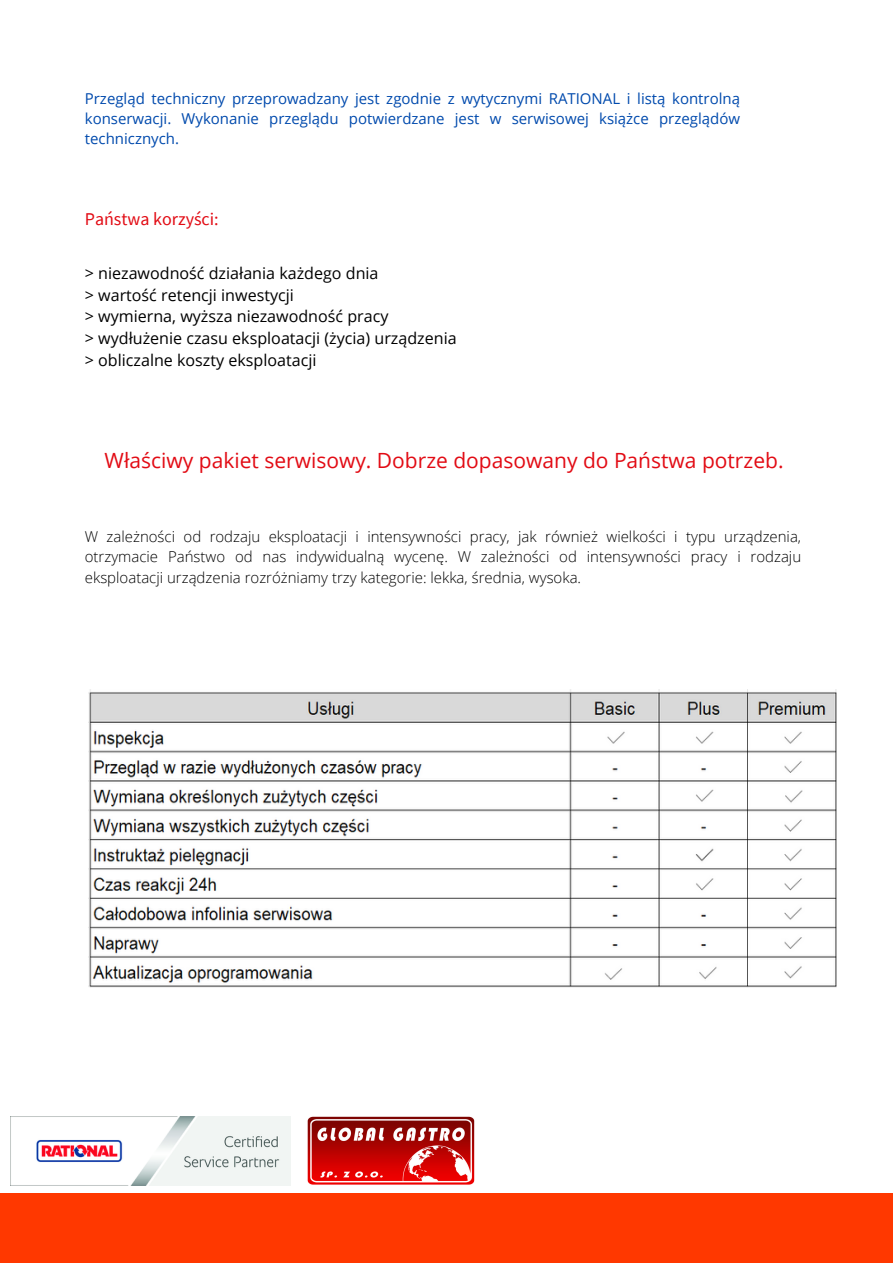
<style>
.page{position:relative;width:893px;height:1264px;background:#fff}
.page>*{position:absolute;margin:0;border:0;box-sizing:border-box;transform-origin:0 0}
.t1{font:21px "Open Sans";color:#e20b14}
.t2{font:18px "Source Sans Pro";color:#e20b14}
.t3{font:16.05px "Open Sans";color:#000}
.t4{font:300 15px/20.7px "Open Sans";color:#000;text-align:justify}
.t5{font:15px/20.2px "Open Sans";color:#004aad;text-align:justify}
</style>
<div class="page">
<div style="left:0;top:1192px;width:892px;height:70px;background:#ff3800"></div>
<img style="left:10px;top:1116px;width:281px;height:69px">
<img style="left:307px;top:1116px;width:168px;height:69px">
<img style="left:88px;top:689px;width:748px;height:298px">
<p class="t5" style="left:85px;top:88px;width:656px">Przegląd techniczny przeprowadzany jest zgodnie z wytycznymi RATIONAL i listą kontrolną konserwacji. Wykonanie przeglądu potwierdzane jest w serwisowej książce przeglądów technicznych.</p>
<p class="t2" style="left:85px;top:207px;width:135px">Państwa korzyści:</p>
<p class="t3" style="left:85px;top:262px;width:295px">&gt; niezawodność działania każdego dnia</p>
<p class="t3" style="left:85px;top:283px;width:210px">&gt; wartość retencji inwestycji</p>
<p class="t3" style="left:85px;top:305px;width:305px">&gt; wymierna, wyższa niezawodność pracy</p>
<p class="t3" style="left:85px;top:327px;width:373px">&gt; wydłużenie czasu eksploatacji (życia) urządzenia</p>
<p class="t3" style="left:85px;top:348px;width:233px">&gt; obliczalne koszty eksploatacji</p>
<p class="t1" style="left:105px;top:446px;width:680px">Właściwy pakiet serwisowy. Dobrze dopasowany do Państwa potrzeb.</p>
<p class="t4" style="left:85px;top:525px;width:717px">W zależności od rodzaju eksploatacji i intensywności pracy, jak również wielkości i typu urządzenia, otrzymacie Państwo od nas indywidualną wycenę. W zależności od intensywności pracy i rodzaju eksploatacji urządzenia rozróżniamy trzy kategorie: lekka, średnia, wysoka.</p>
</div>
